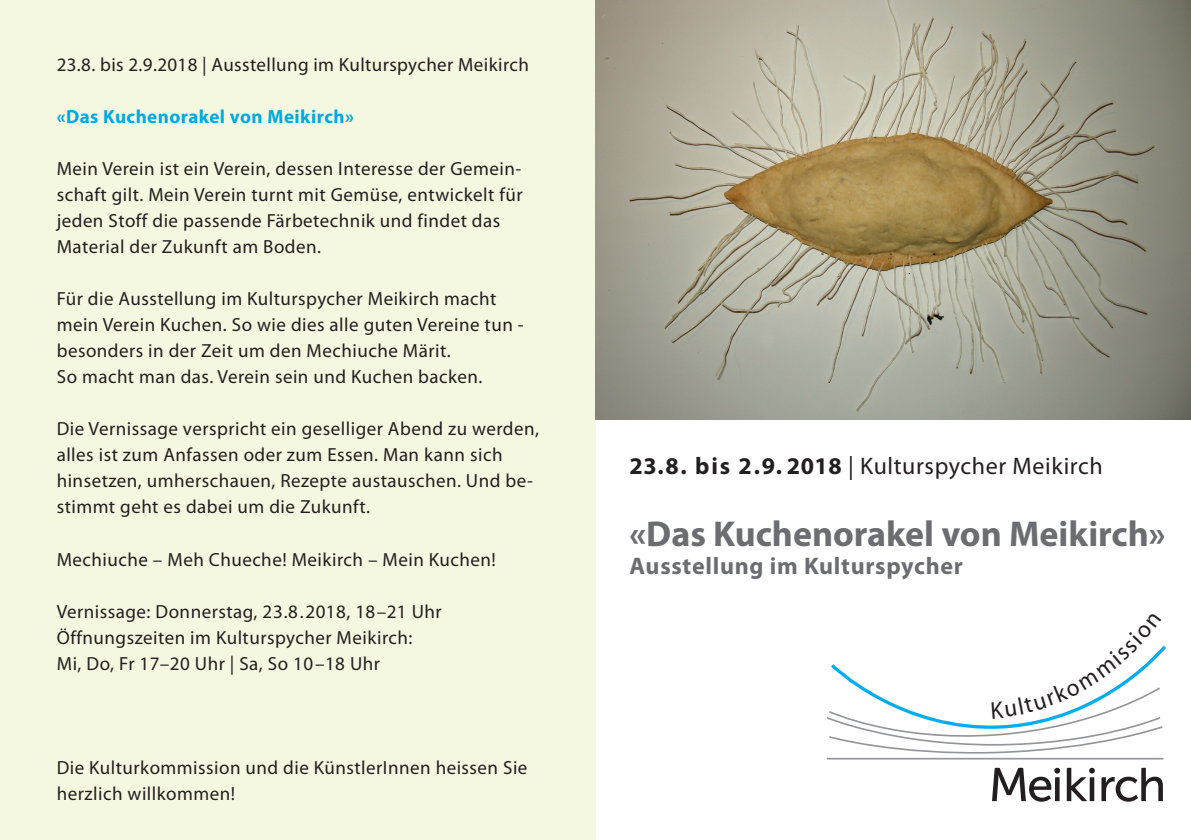
<style>
.page{position:relative;width:1191px;height:840px;background:#fff}
.page>*{position:absolute;margin:0;border:0;box-sizing:border-box;transform-origin:0 0}
.t1{font:700 36px "Myriad Pro";color:#6c6d70}
.t2{font:24px "Myriad Pro";letter-spacing:.025em;color:#231f20}
.t3{font:700 24px "Myriad Pro";letter-spacing:.03em;color:#6c6d70}
.t4{font:19px/26px "Myriad Pro";letter-spacing:.025em;color:#231f20}
.t5{font:700 19px "Myriad Pro";letter-spacing:.025em;color:#00a9e3}
.s1{font-weight:700}
</style>
<div class="page">
<div style="left:0;top:0;width:595px;height:839px;background:#f5f8e0"></div>
<svg style="left:992px;top:767px;width:170px;height:34px"></svg>
<img style="left:595px;top:0;width:596px;height:420px">
<svg style="left:826px;top:645px;width:340px;height:114px"></svg>
<p class="t4" style="left:57px;top:52px;width:474px">23.8. bis 2.9.2018 | Ausstellung im Kulturspycher Meikirch</p>
<p class="t5" style="left:57px;top:106px;width:299px">«Das Kuchenorakel von Meikirch»</p>
<p class="t4" style="left:57px;top:156px;width:467px">Mein Verein ist ein Verein, dessen Interesse der Gemein&shy;schaft gilt. Mein Verein turnt mit Gemüse, entwickelt für jeden Stoff die passende Färbetechnik und findet das Material der Zukunft am Boden.</p>
<p class="t4" style="left:57px;top:286px;width:468px">Für die Ausstellung im Kulturspycher Meikirch macht mein Verein Kuchen. So wie dies alle guten Vereine tun - besonders in der Zeit um den Mechiuche Märit.<br>So macht man das. Verein sein und Kuchen backen.</p>
<p class="t4" style="left:57px;top:416px;width:484px">Die Vernissage verspricht ein geselliger Abend zu werden, alles ist zum Anfassen oder zum Essen. Man kann sich hinsetzen, umherschauen, Rezepte austauschen. Und be&shy;stimmt geht es dabei um die Zukunft.</p>
<p class="t4" style="left:57px;top:546px;width:441px">Mechiuche – Meh Chueche! Meikirch – Mein Kuchen!</p>
<p class="t4" style="left:57px;top:598px;width:386px">Vernissage: Donnerstag, 23.8.2018, 18–21 Uhr<br>Öffnungszeiten im Kulturspycher Meikirch:<br>Mi, Do, Fr 17–20 Uhr | Sa, So 10–18 Uhr</p>
<p class="t4" style="left:57px;top:754px;width:472px">Die Kulturkommission und die KünstlerInnen heissen Sie herzlich willkommen!</p>
<p class="t2" style="left:629px;top:453px;width:475px"><span class="s1">23.8. bis 2.9. 2018</span> | Kulturspycher Meikirch</p>
<h1 class="t1" style="left:629px;top:514px;width:538px">«Das Kuchenorakel von Meikirch»</h1>
<p class="t3" style="left:629px;top:552px;width:335px">Ausstellung im Kulturspycher</p>
</div>
